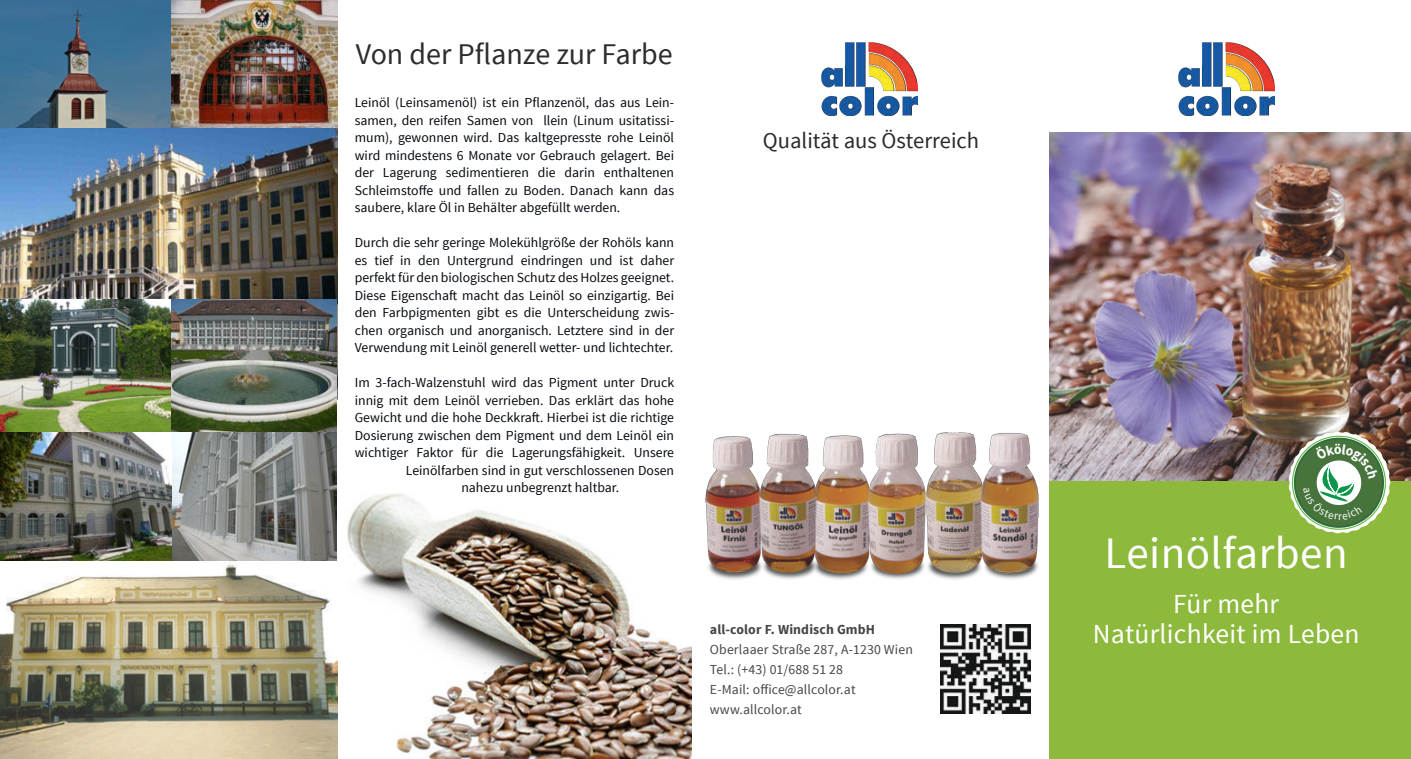
<style>
.page{position:relative;width:1411px;height:759px;background:#fff}
.page>*{position:absolute;margin:0;border:0;box-sizing:border-box;transform-origin:0 0}
.t1{font:45px "Source Sans Pro";letter-spacing:.01em;color:#fff}
.t2{font:30px "Source Sans Pro";color:#2d2b2c}
.t3{font:27.5px/30px "Source Sans Pro";letter-spacing:.01em;color:#fff;text-align:center}
.t4{font:22.5px "Source Sans Pro";color:#2b292a}
.t5{font:13.75px/17.5px "Source Sans Pro";color:#050a10;text-align:justify}
.t6{font:13.75px/20px "Source Sans Pro";letter-spacing:.01em;color:#454647}
.t7{font:700 13.75px "Source Sans Pro";letter-spacing:.01em;color:#454647}
</style>
<div class="page">
<img style="left:347px;top:493px;width:345px;height:265px">
<img style="left:1049px;top:133px;width:361px;height:348px">
<div style="left:1049px;top:481px;width:361px;height:277px;background:#8dba3c"></div>
<img style="left:1178px;top:42px;width:96px;height:74px">
<img style="left:821px;top:42px;width:96px;height:74px">
<img style="left:940px;top:624px;width:90px;height:89px">
<img style="left:705px;top:432px;width:345px;height:148px">
<img style="left:0;top:299px;width:338px;height:459px">
<img style="left:0;top:127px;width:337px;height:272px">
<img style="left:0;top:0;width:337px;height:127px">
<svg style="left:1286px;top:430px;width:105px;height:104px"></svg>
<h2 class="t2" style="left:356px;top:39px;width:318px">Von der Pflanze zur Farbe</h2>
<p class="t5" style="left:355px;top:94px;width:321px">Leinöl (Leinsamenöl) ist ein Pflanzenöl, das aus Lein&shy;samen, den reifen Samen von llein (Linum usitatissi&shy;mum), gewonnen wird. Das kaltgepresste rohe Leinöl wird mindestens 6 Monate vor Gebrauch gelagert. Bei der Lagerung sedimentieren die darin enthaltenen Schleimstoffe und fallen zu Boden. Danach kann das saubere, klare Öl in Behälter abgefüllt werden.</p>
<p class="t5" style="left:355px;top:234px;width:321px">Durch die sehr geringe Molekühlgröße der Rohöls kann es tief in den Untergrund eindringen und ist daher perfekt für den biologischen Schutz des Holzes geeignet.<br>Diese Eigenschaft macht das Leinöl so einzigartig. Bei den Farbpigmenten gibt es die Unterscheidung zwis&shy;chen organisch und anorganisch. Letztere sind in der Verwendung mit Leinöl generell wetter- und lichtechter.</p>
<p class="t5" style="left:355px;top:374px;width:321px">Im 3-fach-Walzenstuhl wird das Pigment unter Druck</p>
<p class="t5" style="left:355px;top:392px;width:321px">innig mit dem Leinöl verrieben. Das erklärt das hohe</p>
<p class="t5" style="left:355px;top:409px;width:321px">Gewicht und die hohe Deckkraft. Hierbei ist die richtige</p>
<p class="t5" style="left:355px;top:427px;width:321px">Dosierung zwischen dem Pigment und dem Leinöl ein</p>
<p class="t5" style="left:355px;top:444px;width:321px">wichtiger Faktor für die Lagerungsfähigkeit. Unsere</p>
<p class="t5" style="left:406px;top:462px;width:270px">Leinölfarben sind in gut verschlossenen Dosen</p>
<p class="t5" style="left:461px;top:479px;width:159px">nahezu unbegrenzt haltbar.</p>
<h3 class="t4" style="left:762px;top:130px;width:218px">Qualität aus Österreich</h3>
<p class="t7" style="left:710px;top:622px;width:167px">all-color F. Windisch GmbH</p>
<p class="t6" style="left:710px;top:639px;width:204px">Oberlaaer Straße 287, A-1230 Wien<br>Tel.: (+43) 01/688 51 28<br>E-Mail: office@allcolor.at www.allcolor.at</p>
<h1 class="t1" style="left:1104px;top:531px;width:244px">Leinölfarben</h1>
<h3 class="t3" style="left:1092px;top:590px;width:268px">Für mehr<br>Natürlichkeit im Leben</h3>
</div>
